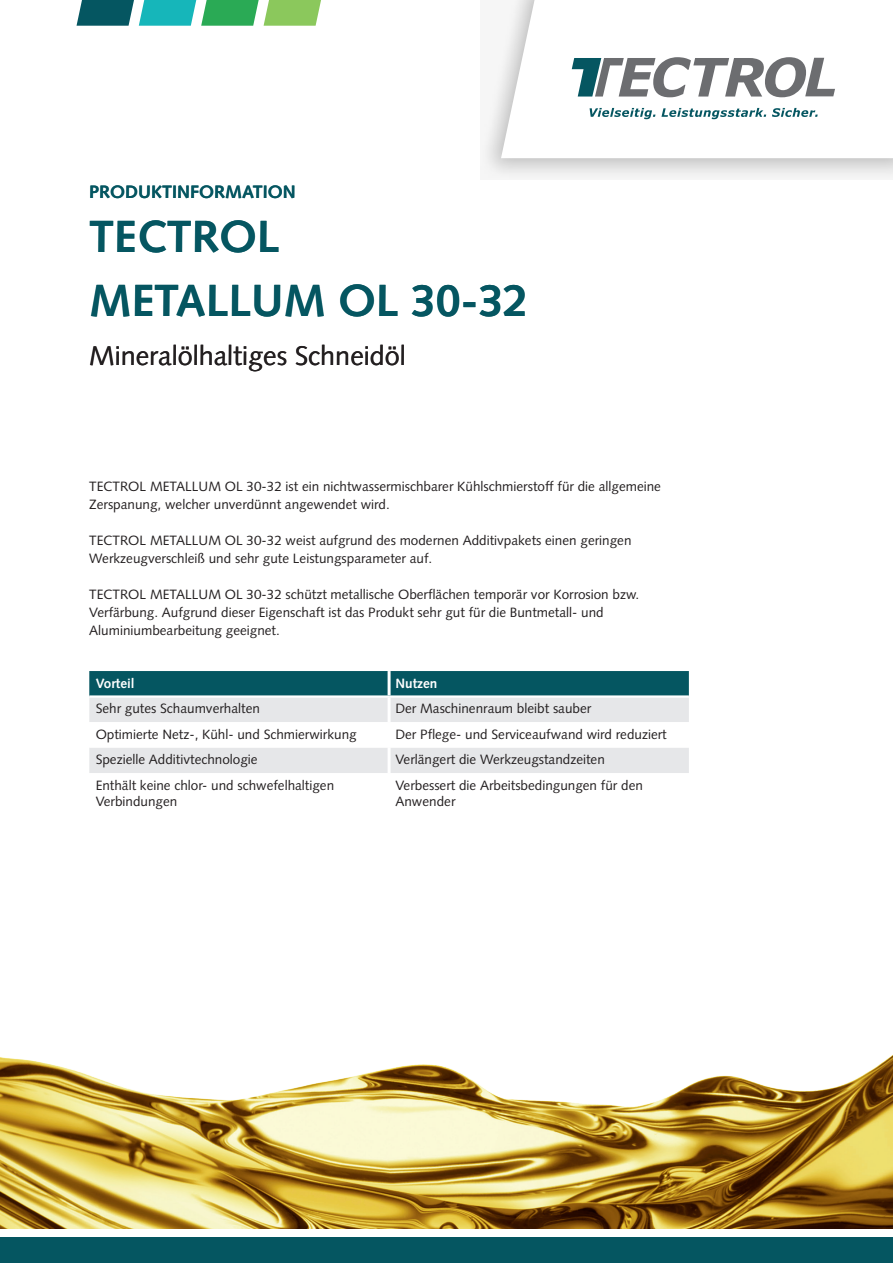
<style>
.page{position:relative;width:893px;height:1263px;background:#fff}
.page>*{position:absolute;margin:0;border:0;box-sizing:border-box;transform-origin:0 0}
.Produktname{font:700 45px "Syntax LT Std";color:#055661}
.Produktname-2{font:27px "Syntax LT Std";color:#231f20}
.Kopfzeile{font:700 18px "Syntax LT Std";color:#055661}
.Copy{font:13.5px/18px "Syntax LT Std";color:#231f20}
.ENE-Tabelle-Normal{font:13.5px/16.2px "Syntax LT Std";color:#231f20}
.ENE-Tabelle-Headline{font:700 13.5px "Syntax LT Std";color:#fff}
</style>
<div class="page">
<svg style="left:483px;top:71px;width:410px;height:107px"></svg>
<svg style="left:501px;top:0;width:392px;height:158px"></svg>
<svg style="left:590px;top:108px;width:65px;height:11px"></svg>
<svg style="left:661px;top:108px;width:105px;height:11px"></svg>
<svg style="left:772px;top:108px;width:46px;height:9px"></svg>
<svg style="left:572px;top:57px;width:263px;height:40px"></svg>
<svg style="left:77px;top:0;width:244px;height:26px;background:#53ae88"></svg>
<div style="left:0;top:1237px;width:893px;height:26px;background:#055661"></div>
<div style="left:89px;top:671px;width:600px;height:24px;background:#055661"></div>
<div style="left:89px;top:698px;width:600px;height:24px;background:#e6e7e9"></div>
<div style="left:89px;top:748px;width:600px;height:25px;background:#e6e7e9"></div>
<hr style="left:388px;top:671px;width:3px;height:24px;background:#fff">
<hr style="left:388px;top:698px;width:3px;height:24px;background:#fff">
<hr style="left:388px;top:747px;width:3px;height:26px;background:#fff">
<img style="left:0;top:1055px;width:893px;height:174px">
<p class="Kopfzeile" style="left:89px;top:182px;width:208px">PRODUKTINFORMATION</p>
<p class="Produktname" style="left:89px;top:211px;width:191px">TECTROL</p>
<p class="Produktname" style="left:89px;top:274px;width:441px">METALLUM OL 30-32</p>
<p class="Produktname-2" style="left:89px;top:340px;width:318px">Mineralölhaltiges Schneidöl</p>
<p class="Copy" style="left:89px;top:477px;width:573px">TECTROL METALLUM OL 30-32 ist ein nichtwassermischbarer Kühlschmierstoff für die allgemeine<br>Zerspanung, welcher unverdünnt angewendet wird.</p>
<p class="Copy" style="left:89px;top:531px;width:544px">TECTROL METALLUM OL 30-32 weist aufgrund des modernen Additivpakets einen geringen<br>Werkzeugverschleiß und sehr gute Leistungsparameter auf.</p>
<p class="Copy" style="left:89px;top:585px;width:551px">TECTROL METALLUM OL 30-32 schützt metallische Oberflächen temporär vor Korrosion bzw.<br>Verfärbung. Aufgrund dieser Eigenschaft ist das Produkt sehr gut für die Buntmetall- und<br>Aluminiumbearbeitung geeignet.</p>
<p class="ENE-Tabelle-Headline" style="left:96px;top:675px;width:41px">Vorteil</p>
<p class="ENE-Tabelle-Headline" style="left:395px;top:675px;width:43px">Nutzen</p>
<p class="ENE-Tabelle-Normal" style="left:96px;top:700px;width:166px">Sehr gutes Schaumverhalten</p>
<p class="ENE-Tabelle-Normal" style="left:395px;top:700px;width:197px">Der Maschinenraum bleibt sauber</p>
<p class="ENE-Tabelle-Normal" style="left:96px;top:726px;width:263px">Optimierte Netz-, Kühl- und Schmierwirkung</p>
<p class="ENE-Tabelle-Normal" style="left:395px;top:726px;width:273px">Der Pflege- und Serviceaufwand wird reduziert</p>
<p class="ENE-Tabelle-Normal" style="left:96px;top:751px;width:164px">Spezielle Additivtechnologie</p>
<p class="ENE-Tabelle-Normal" style="left:395px;top:751px;width:211px">Verlängert die Werkzeugstandzeiten</p>
<p class="ENE-Tabelle-Normal" style="left:96px;top:777px;width:240px">Enthält keine chlor- und schwefelhaltigen<br>Verbindungen</p>
<p class="ENE-Tabelle-Normal" style="left:395px;top:777px;width:249px">Verbessert die Arbeitsbedingungen für den<br>Anwender</p>
</div>
